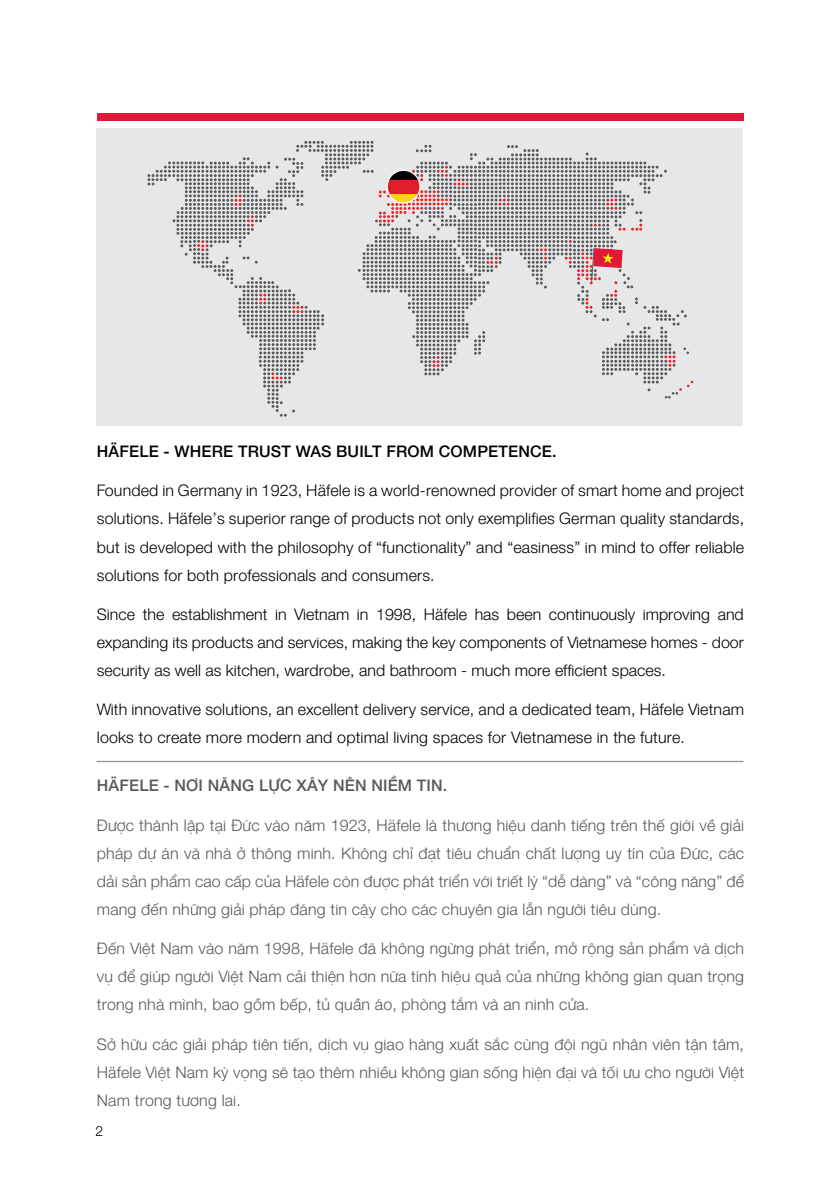
<style>
.page{position:relative;width:840px;height:1191px;background:#fff}
.page>*{position:absolute;margin:0;border:0;box-sizing:border-box;transform-origin:0 0}
.t1{font:16px/28px "Hafele Helve N Light";letter-spacing:.01em;color:#000;text-align:justify}
.t2{font:16px/28px "Hafele Helve N Light";letter-spacing:.01em;color:#58595b;text-align:justify}
.t3{font:16px "Hafele Helve N medium";letter-spacing:.01em;color:#000}
.t4{font:16px "Hafele Helve N medium";letter-spacing:.01em;color:#58595b}
.t5{font:300 14px "Helvetica Neue LT Std";color:#000}
</style>
<div class="page">
<hr style="left:96px;top:761px;width:647px;height:1px;background:#939598">
<div style="left:96px;top:129px;width:647px;height:297px;background:#e6e7e8"></div>
<svg style="left:147px;top:141px;width:545px;height:276px"></svg>
<div style="left:97px;top:113px;width:646px;height:8px;background:#e11837"></div>
<p class="t3" style="left:97px;top:440px;width:461px">HÄFELE - WHERE TRUST WAS BUILT FROM COMPETENCE.</p>
<p class="t1" style="left:97px;top:476px;width:648px">Founded in Germany in 1923, Häfele is a world-renowned provider of smart home and project solutions. Häfele’s superior range of products not only exemplifies German quality standards, but is developed with the philosophy of “functionality” and “easiness” in mind to offer reliable solutions for both professionals and consumers.</p>
<p class="t1" style="left:97px;top:599px;width:648px">Since the establishment in Vietnam in 1998, Häfele has been continuously improving and expanding its products and services, making the key components of Vietnamese homes - door security as well as kitchen, wardrobe, and bathroom - much more efficient spaces.</p>
<p class="t1" style="left:97px;top:695px;width:648px">With innovative solutions, an excellent delivery service, and a dedicated team, Häfele Vietnam looks to create more modern and optimal living spaces for Vietnamese in the future.</p>
<p class="t4" style="left:97px;top:774px;width:352px">HÄFELE - NƠI NĂNG LỰC XÂY NÊN NIỀM TIN.</p>
<p class="t2" style="left:97px;top:810px;width:648px">Được thành lập tại Đức vào năm 1923, Häfele là thương hiệu danh tiếng trên thế giới về giải pháp dự án và nhà ở thông minh. Không chỉ đạt tiêu chuẩn chất lượng uy tín của Đức, các dải sản phẩm cao cấp của Häfele còn được phát triển với triết lý “dễ dàng” và “công năng” để mang đến những giải pháp đáng tin cậy cho các chuyên gia lẫn người tiêu dùng.</p>
<p class="t2" style="left:97px;top:933px;width:648px">Đến Việt Nam vào năm 1998, Häfele đã không ngừng phát triển, mở rộng sản phẩm và dịch vụ để giúp người Việt Nam cải thiện hơn nữa tính hiệu quả của những không gian quan trọng trong nhà mình, bao gồm bếp, tủ quần áo, phòng tắm và an ninh cửa.</p>
<p class="t2" style="left:97px;top:1029px;width:648px">Sở hữu các giải pháp tiên tiến, dịch vụ giao hàng xuất sắc cùng đội ngũ nhân viên tận tâm, Häfele Việt Nam kỳ vọng sẽ tạo thêm nhiều không gian sống hiện đại và tối ưu cho người Việt Nam trong tương lai.</p>
<p class="t5" style="left:95px;top:1122px;width:9px">2</p>
</div>
